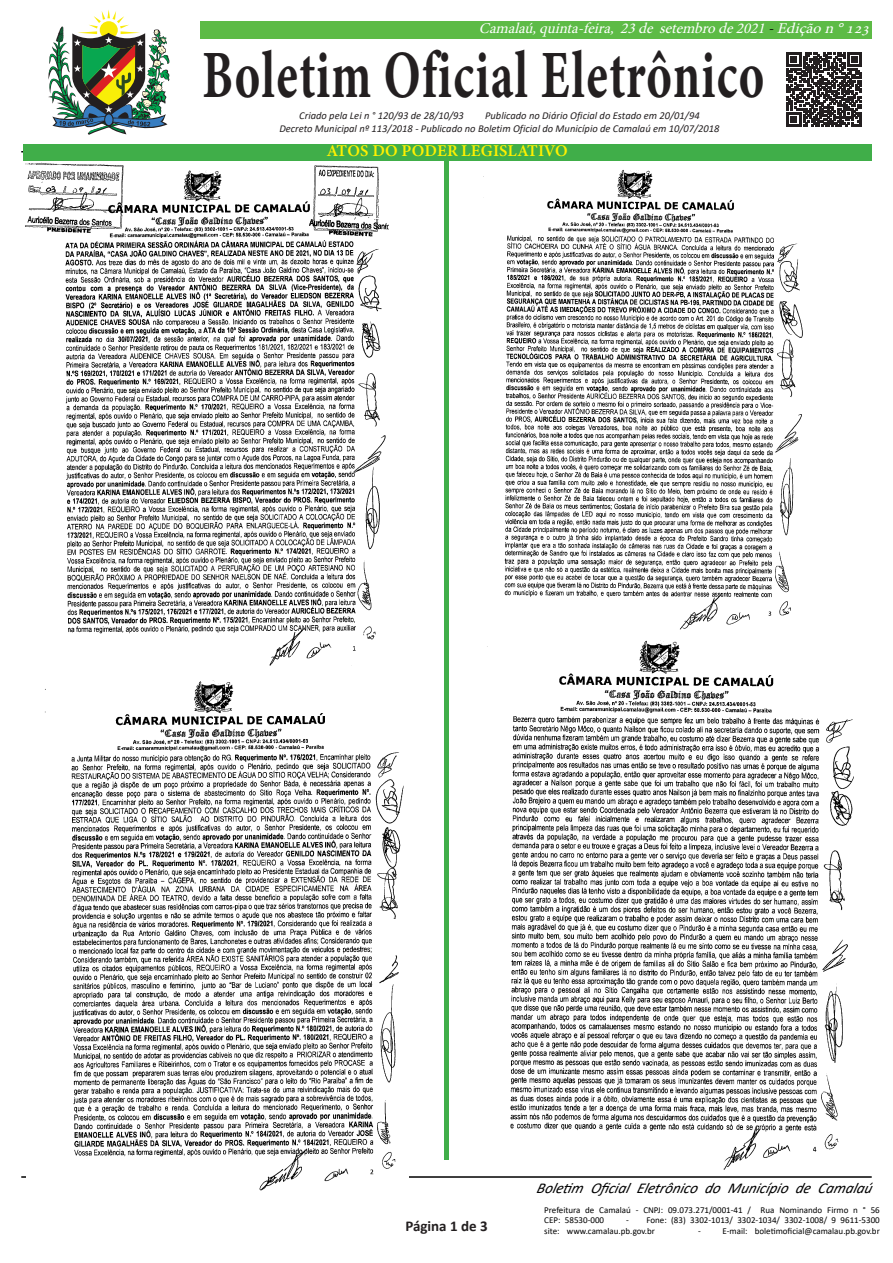
<style>
.page{position:relative;width:893px;height:1263px;background:#fff}
.page>*{position:absolute;margin:0;border:0;box-sizing:border-box;transform-origin:0 0}
.t1{font:67.65px "Minion Variable Concept";letter-spacing:.025em;color:#231f20;scale:.71 1}
.t2{font:16.5px "Minion Variable Concept";letter-spacing:.005em;color:#fff101}
.t3{font:italic 15px "Minion Pro";color:#fff}
.t4{font:italic 15px "Calibri";color:#000}
.t5{font:700 15px "Calibri";color:#231f20}
.t6{font:italic 10.5px "Calibri";color:#231f20}
.t7{font:9px/10.5px "Calibri";color:#000}
.s1{color:#000}
</style>
<div class="page">
<div style="left:21px;top:21px;width:851px;height:17px;background:#5dbb46"></div>
<hr style="left:21px;top:1176px;width:851px;height:2px;background:#000">
<div style="left:444px;top:48px;width:5px;height:1112px;background:#40ae49"></div>
<div style="left:19px;top:9px;width:181px;height:132px;background:#fff"></div>
<div style="left:425px;top:40px;width:38px;height:121px;background:#fff"></div>
<hr style="left:21px;top:151px;width:851px;height:1px;background:#000">
<svg style="left:48px;top:10px;width:122px;height:125px"></svg>
<svg style="left:104px;top:113px;width:10px;height:14px"></svg>
<div style="left:105px;top:114px;width:8px;height:11px;background:#377dc1;border-radius:50%"></div>
<div style="left:23px;top:144px;width:849px;height:17px;background:#40ae49"></div>
<svg style="left:787px;top:52px;width:74px;height:75px"></svg>
<img style="left:25px;top:162px;width:364px;height:504px">
<img style="left:27px;top:680px;width:382px;height:511px">
<img style="left:483px;top:169px;width:320px;height:461px">
<img style="left:487px;top:640px;width:366px;height:530px">
<h3 class="t3" style="left:479px;top:18px;width:397px">Camalaú,quinta-feira, 23de setembrode2021<span class="s1">-</span>Ediçãon°123</h3>
<p class="t1" style="left:202px;top:28px;width:793px">Boletim Oficial Eletrônico</p>
<p class="t6" style="left:299px;top:108px;width:166px">Criado pela Lei n ° 120/93 de 28/10/93</p>
<p class="t6" style="left:485px;top:108px;width:216px">Publicado no Diário Oficial do Estado em 20/01/94</p>
<p class="t6" style="left:279px;top:121px;width:442px">Decreto Municipal nº 113/2018 - Publicado no Boletim Oficial do Município de Camalaú em 10/07/2018</p>
<p class="t2" style="left:327px;top:139px;width:242px">ATOS DO PODER LEGISLATIVO</p>
<h3 class="t5" style="left:405px;top:1215px;width:84px">Página 1 de 3</h3>
<h3 class="t4" style="left:536px;top:1178px;width:342px">Boletim Oficial Eletrônico do Município de Camalaú</h3>
<p class="t7" style="left:544px;top:1204px;width:337px">Prefeitura de Camalaú - CNPJ: 09.073.271/0001-41 / Rua Nominando Firmo n ° 56<br>CEP: 58530-000</p>
<p class="t7" style="left:544px;top:1214px;width:337px;text-indent:82px">- Fone: (83) 3302-1013/ 3302-1034/ 3302-1008/ 9 9611-5300 site: www.camalau.pb.gov.br</p>
<p class="t7" style="left:698px;top:1225px;width:183px">- E-mail: boletimoficial@camalau.pb.gov.br</p>
</div>
